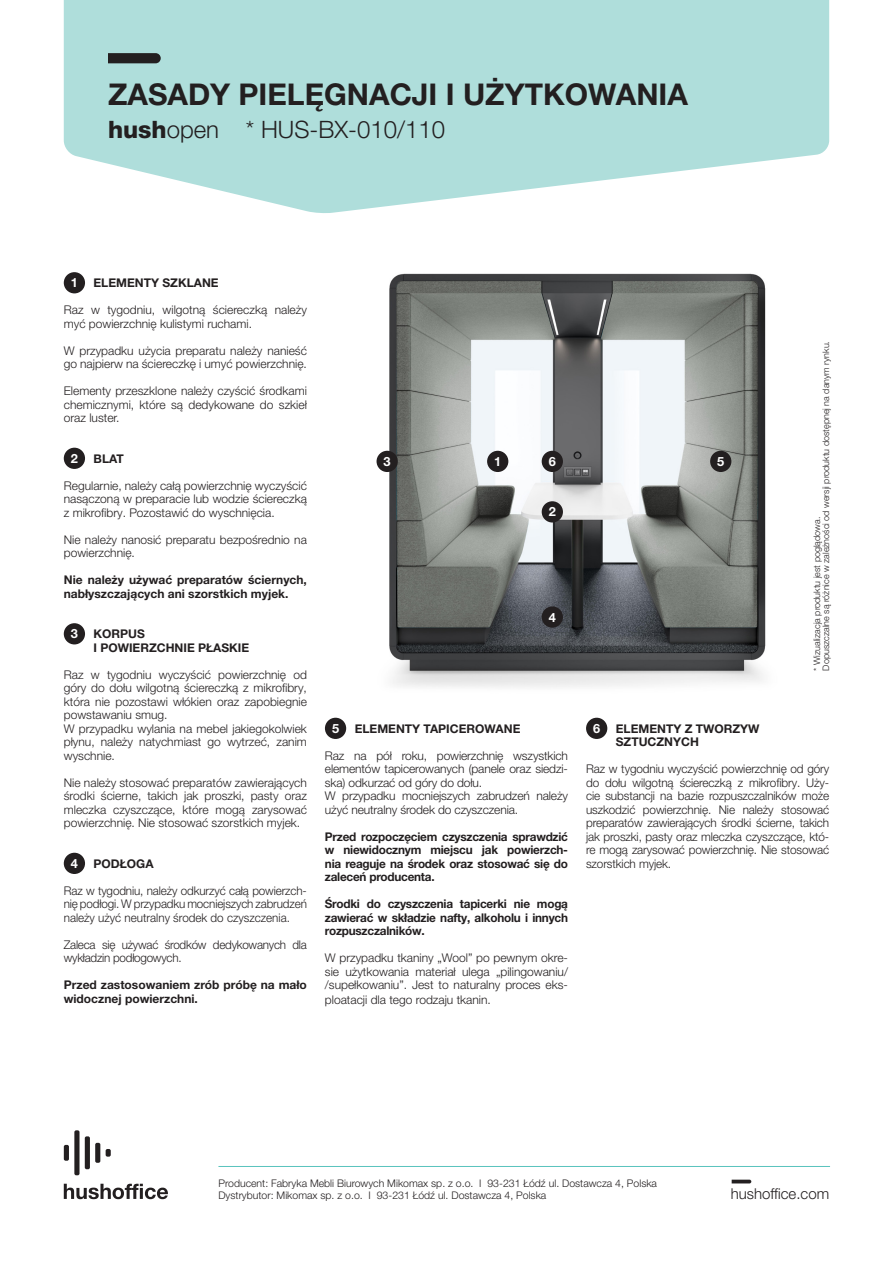
<style>
.page{position:relative;width:893px;height:1263px;background:#fff}
.page>*{position:absolute;margin:0;border:0;box-sizing:border-box;transform-origin:0 0}
.tytuł_strony{font:700 30px "Helvetica Neue LT Pro";color:#231f20}
.tytuł_strony-2{font:300 24px "Helvetica Neue LT Pro";color:#231f20}
.t1{font:300 15px "Helvetica Neue LT Pro";color:#231f20}
.t2{font:700 12.75px "Helvetica Neue LT Pro";color:#fff}
.WYP{font:300 12px/13.5px "Helvetica Neue LT Pro";color:#231f20;text-align:justify}
.WYP-2{font:700 12px/13.5px "Helvetica Neue LT Pro";color:#231f20}
.liczebniki{font:700 12px/13.5px "Helvetica Neue LT Pro";color:#231f20}
.WYP-3{font:300 12px/13.5px "Helvetica Neue LT Pro";letter-spacing:-.02em;color:#231f20}
.t3{font:300 10.5px/12px "Helvetica Neue LT Pro";color:#231f20}
.WYP-4{font:300 9px/9px "Helvetica Neue LT Pro";color:#231f20}
.s1{font-weight:800}
</style>
<div class="page">
<div style="left:64px;top:1145px;width:5px;height:16px;background:#231f20;border-radius:2px"></div>
<div style="left:74px;top:1130px;width:6px;height:45px;background:#231f20;border-radius:2px"></div>
<div style="left:85px;top:1136px;width:5px;height:33px;background:#231f20;border-radius:2px"></div>
<div style="left:95px;top:1143px;width:5px;height:20px;background:#231f20;border-radius:2px"></div>
<div style="left:106px;top:1149px;width:5px;height:8px;background:#231f20;border-radius:2px"></div>
<svg style="left:64px;top:1184px;width:104px;height:15px"></svg>
<hr style="left:218px;top:1166px;width:612px;height:1px;background:#5ac4bd">
<svg style="left:64px;top:0;width:765px;height:213px;background:#bae2df"></svg>
<svg style="left:732px;top:1180px;width:19px;height:3px"></svg>
<img style="left:376px;top:273px;width:390px;height:414px">
<svg style="left:108px;top:53px;width:53px;height:10px"></svg>
<div style="left:64px;top:272px;width:21px;height:21px;background:#231f20;border-radius:50%"></div>
<div style="left:64px;top:448px;width:21px;height:21px;background:#231f20;border-radius:50%"></div>
<div style="left:64px;top:623px;width:21px;height:21px;background:#231f20;border-radius:50%"></div>
<div style="left:64px;top:853px;width:21px;height:21px;background:#231f20;border-radius:50%"></div>
<div style="left:325px;top:718px;width:21px;height:21px;background:#231f20;border-radius:50%"></div>
<div style="left:586px;top:718px;width:21px;height:21px;background:#231f20;border-radius:50%"></div>
<div style="left:487px;top:451px;width:21px;height:21px;background:#231f20;border-radius:50%"></div>
<div style="left:377px;top:451px;width:21px;height:21px;background:#231f20;border-radius:50%"></div>
<div style="left:710px;top:451px;width:21px;height:21px;background:#231f20;border-radius:50%"></div>
<div style="left:542px;top:606px;width:21px;height:22px;background:#231f20;border-radius:50%"></div>
<div style="left:542px;top:501px;width:21px;height:21px;background:#231f20;border-radius:50%"></div>
<div style="left:542px;top:451px;width:21px;height:21px;background:#231f20;border-radius:50%"></div>
<p class="tytuł_strony" style="left:108px;top:75px;width:581px">ZASADY PIELĘGNACJI I UŻYTKOWANIA</p>
<p class="tytuł_strony-2" style="left:108px;top:115px;width:339px"><span class="s1">hush</span>open * HUS-BX-010/110</p>
<p class="t2" style="left:71px;top:275px;width:9px">1</p>
<p class="liczebniki" style="left:94px;top:276px;width:127px">ELEMENTY SZKLANE</p>
<p class="WYP" style="left:64px;top:303px;width:245px">Raz w tygodniu, wilgotną ściereczką należy myć powierzchnię kulistymi ruchami.</p>
<p class="WYP" style="left:64px;top:343px;width:245px">W przypadku użycia preparatu należy nanieść go najpierw na ściereczkę i umyć powierzchnię.</p>
<p class="WYP" style="left:64px;top:384px;width:245px">Elementy przeszklone należy czyścić środkami chemicznymi, które są dedykowane do szkieł oraz luster.</p>
<p class="t2" style="left:71px;top:450px;width:9px">2</p>
<p class="liczebniki" style="left:94px;top:451px;width:32px">BLAT</p>
<p class="WYP" style="left:64px;top:478px;width:245px">Regularnie, należy całą powierzchnię wyczyścić nasączoną w preparacie lub wodzie ściereczką z mikrofibry. Pozostawić do wyschnięcia.</p>
<p class="WYP" style="left:64px;top:532px;width:245px">Nie należy nanosić preparatu bezpośrednio na powierzchnię.</p>
<p class="WYP-2" style="left:64px;top:573px;width:245px">Nie należy używać preparatów ściernych, nabłyszczających ani szorstkich myjek.</p>
<p class="t2" style="left:71px;top:626px;width:9px">3</p>
<p class="liczebniki" style="left:94px;top:627px;width:157px">KORPUS<br>I POWIERZCHNIE PŁASKIE</p>
<p class="WYP" style="left:64px;top:667px;width:245px">Raz w tygodniu wyczyścić powierzchnię od góry do dołu wilgotną ściereczką z mikrofibry, która nie pozostawi włókien oraz zapobiegnie powstawaniu smug.</p>
<p class="WYP" style="left:64px;top:721px;width:245px">W przypadku wylania na mebel jakiegokolwiek płynu, należy natychmiast go wytrzeć, zanim wyschnie.</p>
<p class="WYP" style="left:64px;top:775px;width:245px">Nie należy stosować preparatów zawierających środki ścierne, takich jak proszki, pasty oraz mleczka czyszczące, które mogą zarysować powierzchnię. Nie stosować szorstkich myjek.</p>
<p class="t2" style="left:71px;top:855px;width:9px">4</p>
<p class="liczebniki" style="left:94px;top:856px;width:62px">PODŁOGA</p>
<p class="WYP" style="left:64px;top:883px;width:245px">Raz w tygodniu, należy odkurzyć całą powierzch&shy;nię podłogi. W przypadku mocniejszych zabrudzeń należy użyć neutralny środek do czyszczenia.</p>
<p class="WYP-3" style="left:64px;top:937px;width:245px">Zaleca się używać środków dedykowanych dla wykładzin podłogowych.</p>
<p class="WYP-2" style="left:64px;top:978px;width:245px">Przed zastosowaniem zrób próbę na mało widocznej powierzchni.</p>
<p class="t2" style="left:384px;top:453px;width:9px">3</p>
<p class="t2" style="left:494px;top:453px;width:9px">1</p>
<p class="t2" style="left:717px;top:453px;width:9px">5</p>
<p class="t2" style="left:549px;top:453px;width:9px">6</p>
<p class="t2" style="left:549px;top:504px;width:9px">2</p>
<p class="t2" style="left:549px;top:609px;width:9px">4</p>
<p class="WYP-4" style="left:812px;top:671px;width:331px;rotate:-90deg">* Wizualizacja produktu jest poglądowa.<br>Dopuszczalne są różnice w zależności od wersji produktu dostępnej na danym rynku.</p>
<p class="t2" style="left:332px;top:720px;width:9px">5</p>
<p class="liczebniki" style="left:355px;top:721px;width:167px">ELEMENTY TAPICEROWANE</p>
<p class="WYP" style="left:325px;top:748px;width:245px">Raz na pół roku, powierzchnię wszystkich elementów tapicerowanych (panele oraz siedzi&shy;ska) odkurzać od góry do dołu.</p>
<p class="WYP" style="left:325px;top:789px;width:245px">W przypadku mocniejszych zabrudzeń należy użyć neutralny środek do czyszczenia.</p>
<p class="WYP-2" style="left:325px;top:829px;width:245px;text-align:justify">Przed rozpoczęciem czyszczenia sprawdzić w niewidocznym miejscu jak powierzch&shy;nia reaguje na środek oraz stosować się do zaleceń producenta.</p>
<p class="WYP-2" style="left:325px;top:897px;width:245px;text-align:justify">Środki do czyszczenia tapicerki nie mogą zawierać w składzie nafty, alkoholu i innych rozpuszczalników.</p>
<p class="WYP" style="left:325px;top:951px;width:245px">W przypadku tkaniny „Wool” po pewnym okre&shy;sie użytkowania materiał ulega „pilingowaniu/ /supełkowaniu”. Jest to naturalny proces eks-</p>
<p class="WYP" style="left:325px;top:993px;width:168px">ploatacji dla tego rodzaju tkanin.</p>
<p class="t2" style="left:593px;top:720px;width:9px">6</p>
<p class="liczebniki" style="left:616px;top:721px;width:145px">ELEMENTY Z TWORZYW<br>SZTUCZNYCH</p>
<p class="WYP" style="left:586px;top:762px;width:245px">Raz w tygodniu wyczyścić powierzchnię od góry do dołu wilgotną ściereczką z mikrofibry. Uży&shy;cie substancji na bazie rozpuszczalników może uszkodzić powierzchnię. Nie należy stosować preparatów zawierających środki ścierne, takich jak proszki, pasty oraz mleczka czyszczące, któ&shy;re mogą zarysować powierzchnię. Nie stosować szorstkich myjek.</p>
<p class="t3" style="left:218px;top:1177px;width:440px">Producent: Fabryka Mebli Biurowych Mikomax sp. z o.o. I 93-231 Łódź ul. Dostawcza 4, Polska<br>Dystrybutor: Mikomax sp. z o.o. I 93-231 Łódź ul. Dostawcza 4, Polska</p>
<p class="t1" style="left:731px;top:1185px;width:100px">hushoffice.com</p>
</div>
